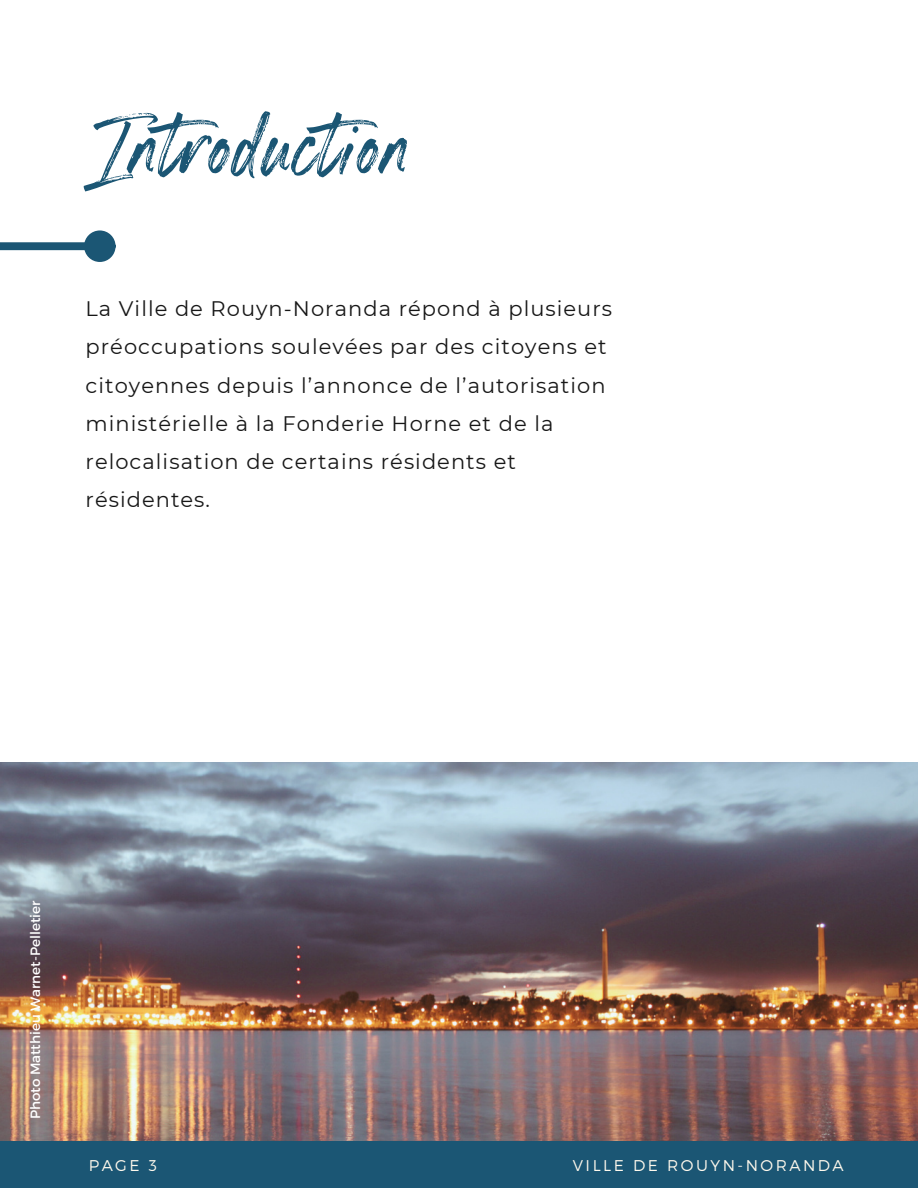
<style>
.page{position:relative;width:918px;height:1188px;background:#fff}
.page>*{position:absolute;margin:0;border:0;box-sizing:border-box;transform-origin:0 0}
.t1{font:103.8px "Boston Skyline Rough Alt";letter-spacing:.025em;color:#1b5674}
.t2{font:21px/38.2px "Montserrat";letter-spacing:.05em;color:#171717}
.t3{font:300 15.6px "Montserrat";letter-spacing:.16em;color:#fff9ed}
.t4{font:13.5px "Montserrat";color:#fff}
</style>
<div class="page">
<img style="left:0;top:763px;width:918px;height:378px">
<div style="left:0;top:1141px;width:918px;height:47px;background:#1b5674"></div>
<div style="left:0;top:242px;width:86px;height:8px;background:#1b5674"></div>
<div style="left:88px;top:234px;width:24px;height:24px;background:#1b5674;border-radius:50%"></div>
<div style="left:84px;top:230px;width:32px;height:32px;border:8px solid #1b5674;border-radius:50%"></div>
<p class="t1" style="left:92px;top:83px;width:322px">Introduction</p>
<p class="t2" style="left:86px;top:290px;width:528px">La Ville de Rouyn-Noranda répond à plusieurs préoccupations soulevées par des citoyens et citoyennes depuis l’annonce de l’autorisation ministérielle à la Fonderie Horne et de la relocalisation de certains résidents et résidentes.</p>
<p class="t4" style="left:26px;top:1119px;width:220px;rotate:-90deg">Photo Matthieu Warnet-Pelletier</p>
<p class="t3" style="left:89px;top:1156px;width:70px">PAGE 3</p>
<p class="t3" style="left:573px;top:1156px;width:272px">VILLE DE ROUYN-NORANDA</p>
</div>
